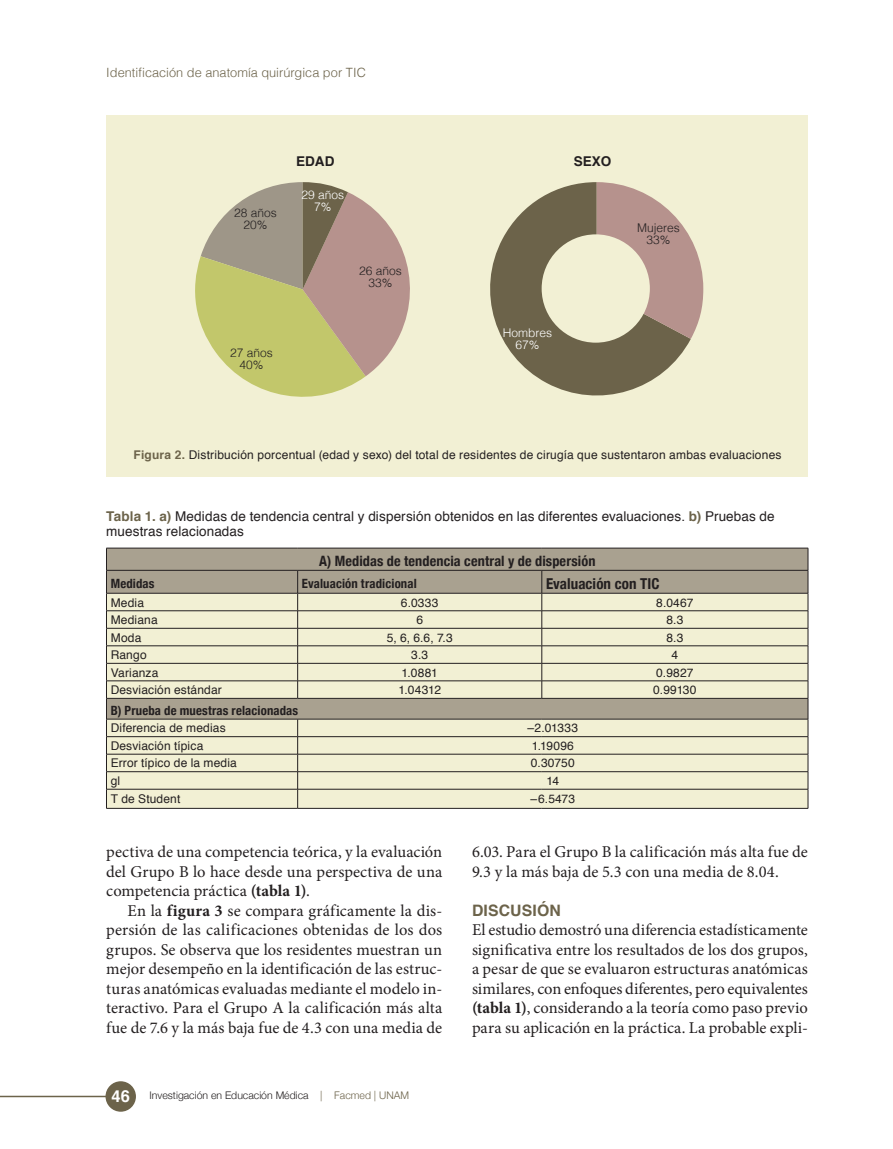
<style>
.page{position:relative;width:893px;height:1149px;background:#fff}
.page>*{position:absolute;margin:0;border:0;box-sizing:border-box;transform-origin:0 0}
.C_de_texto{font:16.5px/19.5px "Minion Pro";color:#231f20;text-align:justify}
.PP{font:16.5px/19.5px "Minion Pro";color:#231f20;text-align:justify}
.St__1{font:700 15.75px "Helvetica";letter-spacing:.01em;color:#6c634a}
.tabla_st{font:700 condensed 15px "Helvetica Neue";letter-spacing:.005em;color:#231f20}
.tabla_1a_linea{font:700 condensed 14.25px "Helvetica Neue";letter-spacing:.01em;color:#231f20}
.tabla_título{font:13.5px/15px "Helvetica";letter-spacing:.005em;color:#231f20}
.t1{font:700 13.5px "Helvetica";color:#231f20}
.tabla_st-2{font:700 condensed 12.75px "Helvetica Neue";letter-spacing:.01em;color:#231f20}
.COrnisa_izquierda{font:300 12.75px "Helvetica";color:#6c634a}
.tabla_gral{font:12px "Helvetica";letter-spacing:.01em;color:#231f20}
.pie_de_tabla_Tit_fig{font:12px "Helvetica";letter-spacing:.015em;color:#231f20}
.t2{font:300 12px/12px "Helvetica";color:#231f20;text-align:center}
.t3{font:300 12px/12px "Helvetica";color:#fff;text-align:center}
.t4{font:300 10.5px "Helvetica Neue";color:#231f20}
.s1{font-weight:700;color:#6c634a}
.s2{font-weight:700}
.s3{font-family:"Helvetica";font-weight:700;font-size:16.5px;color:#fff}
.s4{color:#6c634a}
</style>
<div class="page">
<svg style="left:106px;top:1080px;width:30px;height:31px"></svg>
<div style="left:106px;top:1081px;width:29px;height:29px;background:#6c634a;border-radius:50%"></div>
<hr style="left:0;top:1095px;width:107px;height:1px;background:#6c634a">
<div style="left:107px;top:115px;width:701px;height:361px;background:#f2f0d4"></div>
<svg style="left:107px;top:548px;width:701px;height:45px;background:#a59d8d"></svg>
<svg style="left:107px;top:594px;width:701px;height:213px;background:#e6e4c9"></svg>
<hr style="left:106px;top:570px;width:192px;height:1px;background:#231f20">
<hr style="left:298px;top:570px;width:244px;height:1px;background:#231f20">
<hr style="left:542px;top:570px;width:266px;height:1px;background:#231f20">
<hr style="left:106px;top:593px;width:192px;height:1px;background:#231f20">
<hr style="left:298px;top:593px;width:244px;height:1px;background:#231f20">
<hr style="left:542px;top:593px;width:266px;height:1px;background:#231f20">
<hr style="left:106px;top:610px;width:192px;height:1px;background:#231f20">
<hr style="left:298px;top:610px;width:244px;height:1px;background:#231f20">
<hr style="left:542px;top:610px;width:266px;height:1px;background:#231f20">
<hr style="left:106px;top:628px;width:192px;height:1px;background:#231f20">
<hr style="left:298px;top:628px;width:244px;height:1px;background:#231f20">
<hr style="left:542px;top:628px;width:266px;height:1px;background:#231f20">
<hr style="left:106px;top:645px;width:192px;height:1px;background:#231f20">
<hr style="left:298px;top:645px;width:244px;height:1px;background:#231f20">
<hr style="left:542px;top:645px;width:266px;height:1px;background:#231f20">
<hr style="left:106px;top:663px;width:192px;height:1px;background:#231f20">
<hr style="left:298px;top:663px;width:244px;height:1px;background:#231f20">
<hr style="left:542px;top:663px;width:266px;height:1px;background:#231f20">
<hr style="left:106px;top:680px;width:192px;height:1px;background:#231f20">
<hr style="left:298px;top:680px;width:244px;height:1px;background:#231f20">
<svg style="left:297px;top:570px;width:1px;height:128px"></svg>
<hr style="left:542px;top:680px;width:266px;height:1px;background:#231f20">
<svg style="left:542px;top:570px;width:1px;height:128px"></svg>
<hr style="left:106px;top:698px;width:192px;height:1px;background:#231f20">
<hr style="left:298px;top:698px;width:244px;height:1px;background:#231f20">
<hr style="left:542px;top:698px;width:266px;height:1px;background:#231f20">
<hr style="left:106px;top:718px;width:192px;height:1px;background:#231f20">
<hr style="left:298px;top:718px;width:244px;height:1px;background:#231f20">
<hr style="left:542px;top:718px;width:266px;height:1px;background:#231f20">
<hr style="left:106px;top:736px;width:192px;height:1px;background:#231f20">
<hr style="left:298px;top:736px;width:244px;height:1px;background:#231f20">
<hr style="left:542px;top:736px;width:266px;height:1px;background:#231f20">
<hr style="left:106px;top:753px;width:192px;height:1px;background:#231f20">
<hr style="left:298px;top:753px;width:244px;height:1px;background:#231f20">
<hr style="left:542px;top:753px;width:266px;height:1px;background:#231f20">
<hr style="left:106px;top:771px;width:192px;height:1px;background:#231f20">
<hr style="left:298px;top:771px;width:244px;height:1px;background:#231f20">
<hr style="left:542px;top:771px;width:266px;height:1px;background:#231f20">
<hr style="left:106px;top:788px;width:192px;height:1px;background:#231f20">
<hr style="left:298px;top:788px;width:244px;height:1px;background:#231f20">
<svg style="left:297px;top:719px;width:1px;height:88px"></svg>
<hr style="left:542px;top:788px;width:266px;height:1px;background:#231f20">
<hr style="left:106px;top:547px;width:192px;height:1px;background:#231f20">
<hr style="left:298px;top:547px;width:244px;height:1px;background:#231f20">
<hr style="left:542px;top:547px;width:266px;height:1px;background:#231f20">
<svg style="left:106px;top:548px;width:1px;height:259px"></svg>
<svg style="left:808px;top:548px;width:1px;height:259px"></svg>
<hr style="left:106px;top:807px;width:192px;height:1px;background:#231f20">
<hr style="left:298px;top:807px;width:244px;height:1px;background:#231f20">
<hr style="left:542px;top:807px;width:266px;height:1px;background:#231f20">
<svg style="left:195px;top:182px;width:215px;height:215px"></svg>
<svg style="left:490px;top:182px;width:201px;height:214px;fill:#6c634a"></svg>
<svg style="left:597px;top:182px;width:106px;height:157px"></svg>
<div style="left:542px;top:234px;width:108px;height:108px;background:#f2f0d4;border-radius:50%"></div>
<p class="COrnisa_izquierda" style="left:106px;top:61px;width:261px">Identificación de anatomía quirúrgica por TIC</p>
<p class="t2" style="left:234px;top:206px;width:44px">28 años<br>20%</p>
<p class="t1" style="left:296px;top:150px;width:40px">EDAD</p>
<p class="t3" style="left:302px;top:188px;width:44px">29 años<br>7%</p>
<p class="t2" style="left:359px;top:264px;width:44px">26 años<br>33%</p>
<p class="t2" style="left:230px;top:346px;width:44px">27 años<br>40%</p>
<p class="t1" style="left:574px;top:151px;width:39px">SEXO</p>
<p class="t2" style="left:637px;top:220px;width:44px">Mujeres<br>33%</p>
<p class="t3" style="left:503px;top:325px;width:51px">Hombres<br>67%</p>
<p class="pie_de_tabla_Tit_fig" style="left:133px;top:446px;width:650px"><span class="s1">Figura 2.</span> Distribución porcentual (edad y sexo) del total de residentes de cirugía que sustentaron ambas evaluaciones</p>
<p class="tabla_título" style="left:106px;top:508px;width:670px"><span class="s1">Tabla 1. a)</span> Medidas de tendencia central y dispersión obtenidos en las diferentes evaluaciones. <span class="s1">b)</span> Pruebas de muestras relacionadas</p>
<p class="tabla_1a_linea" style="left:319px;top:549px;width:278px">A) Medidas de tendencia central y de dispersión</p>
<p class="tabla_st-2" style="left:111px;top:572px;width:45px">Medidas</p>
<p class="tabla_st-2" style="left:302px;top:572px;width:116px">Evaluación tradicional</p>
<p class="tabla_st" style="left:546px;top:571px;width:115px">Evaluación con TIC</p>
<p class="tabla_gral" style="left:111px;top:593px;width:35px">Media</p>
<p class="tabla_gral" style="left:401px;top:593px;width:39px">6.0333</p>
<p class="tabla_gral" style="left:656px;top:593px;width:39px">8.0467</p>
<p class="tabla_gral" style="left:111px;top:610px;width:48px">Mediana</p>
<p class="tabla_gral" style="left:416px;top:610px;width:8px">6</p>
<p class="tabla_gral" style="left:666px;top:610px;width:18px">8.3</p>
<p class="tabla_gral" style="left:111px;top:628px;width:32px">Moda</p>
<p class="tabla_gral" style="left:387px;top:628px;width:68px">5, 6, 6.6, 7.3</p>
<p class="tabla_gral" style="left:666px;top:628px;width:18px">8.3</p>
<p class="tabla_gral" style="left:111px;top:645px;width:37px">Rango</p>
<p class="tabla_gral" style="left:411px;top:645px;width:18px">3.3</p>
<p class="tabla_gral" style="left:672px;top:645px;width:8px">4</p>
<p class="tabla_gral" style="left:111px;top:663px;width:49px">Varianza</p>
<p class="tabla_gral" style="left:402px;top:663px;width:38px">1.0881</p>
<p class="tabla_gral" style="left:656px;top:663px;width:39px">0.9827</p>
<p class="tabla_gral" style="left:111px;top:680px;width:113px">Desviación estándar</p>
<p class="tabla_gral" style="left:398px;top:680px;width:44px">1.04312</p>
<p class="tabla_gral" style="left:653px;top:680px;width:45px">0.99130</p>
<p class="tabla_st-2" style="left:111px;top:699px;width:189px">B) Prueba de muestras relacionadas</p>
<p class="tabla_gral" style="left:111px;top:718px;width:116px">Diferencia de medias</p>
<p class="tabla_gral" style="left:528px;top:718px;width:52px">–2.01333</p>
<p class="tabla_gral" style="left:111px;top:736px;width:94px">Desviación típica</p>
<p class="tabla_gral" style="left:532px;top:736px;width:44px">1.19096</p>
<p class="tabla_gral" style="left:111px;top:753px;width:128px">Error típico de la media</p>
<p class="tabla_gral" style="left:531px;top:753px;width:45px">0.30750</p>
<p class="tabla_gral" style="left:111px;top:771px;width:11px">gl</p>
<p class="tabla_gral" style="left:546px;top:771px;width:14px">14</p>
<p class="tabla_gral" style="left:111px;top:789px;width:71px">T de Student</p>
<p class="tabla_gral" style="left:531px;top:789px;width:46px">–6.5473</p>
<p class="C_de_texto" style="left:106px;top:842px;width:337px">pectiva de una competencia teórica, y la evaluación del Grupo B lo hace desde una perspectiva de una competencia práctica <span class="s2">(tabla 1)</span>.</p>
<p class="C_de_texto" style="left:106px;top:900px;width:337px;text-indent:21px">En la <span class="s2">figura 3</span> se compara gráficamente la dis&shy;persión de las calificaciones obtenidas de los dos grupos. Se observa que los residentes muestran un mejor desempeño en la identificación de las estruc&shy;turas anatómicas evaluadas mediante el modelo in&shy;teractivo. Para el Grupo A la calificación más alta fue de 7.6 y la más baja fue de 4.3 con una media de</p>
<p class="t4" style="left:112px;top:1086px;width:299px"><span class="s3">46</span> Investigación en Educación Médica <span class="s4">| Facmed | UNAM</span></p>
<p class="C_de_texto" style="left:472px;top:842px;width:337px">6.03. Para el Grupo B la calificación más alta fue de<br>9.3 y la más baja de 5.3 con una media de 8.04.</p>
<p class="St__1" style="left:472px;top:897px;width:90px">DISCUSIÓN</p>
<p class="PP" style="left:472px;top:920px;width:337px">El estudio demostró una diferencia estadísticamente significativa entre los resultados de los dos grupos, a pesar de que se evaluaron estructuras anatómicas similares, con enfoques diferentes, pero equivalentes <span class="s2">(tabla 1)</span>, considerando a la teoría como paso previo para su aplicación en la práctica. La probable expli-</p>
</div>
